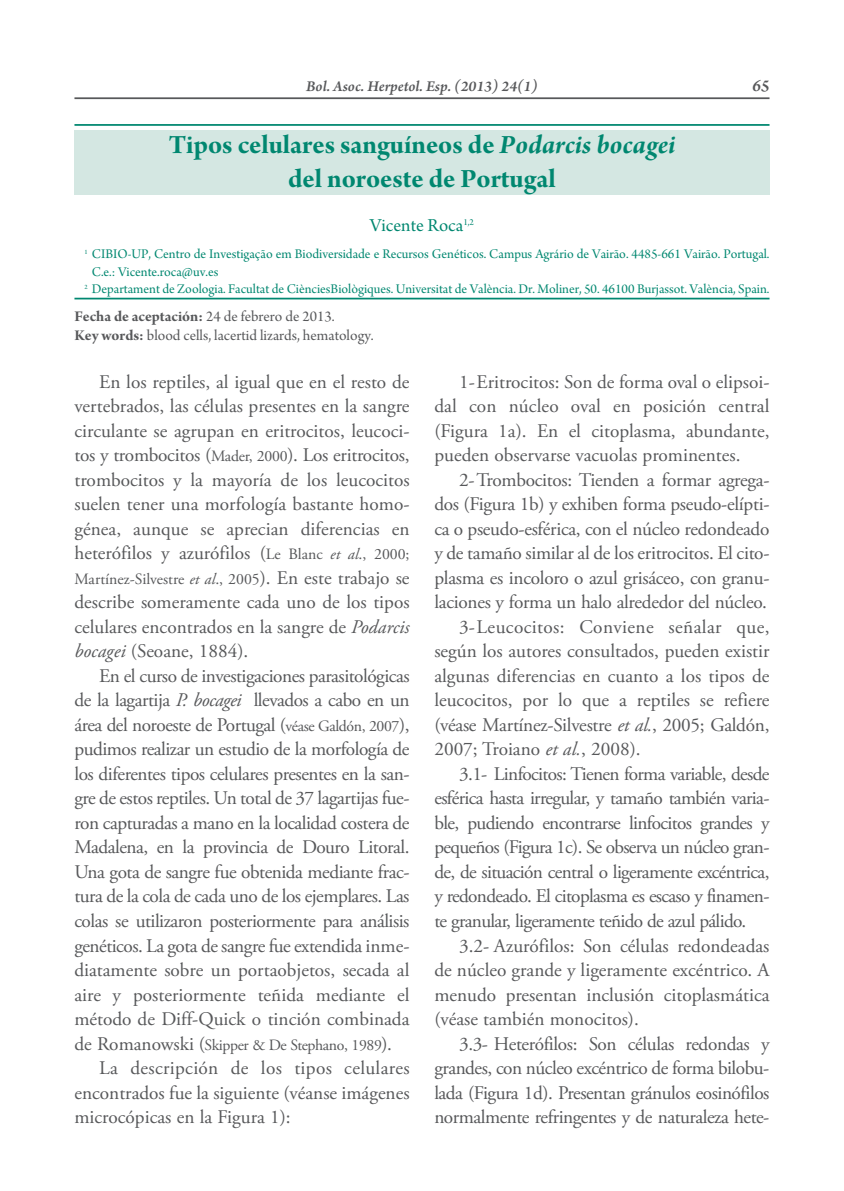
<style>
.page{position:relative;width:844px;height:1191px;background:#fff}
.page>*{position:absolute;margin:0;border:0;box-sizing:border-box;transform-origin:0 0}
.t1{font:28px/33.6px "Arno Pro Bold Subhead";color:#008770;text-align:center}
.t2{font:19.25px/24.5px "Adobe Garamond Pro";letter-spacing:-.015em;color:#57585a;text-align:justify}
.t3{font:19.25px "Adobe Garamond Pro";letter-spacing:-.035em;color:#57585a}
.t4{font:19.25px "Adobe Garamond Pro";letter-spacing:.02em;color:#57585a}
.t5{font:19.25px "Arno Pro Subhead";color:#008770}
.t6{font:italic 600 17.5px "Arno Pro";color:#57585a}
.t7{font:15.75px "Adobe Garamond Pro";letter-spacing:-.01em;color:#57585a}
.t8{font:15.75px "Arno Pro Subhead";color:#57585a}
.t9{font:15.75px "Arno Pro Bold Subhead";color:#57585a}
.t10{font:italic 600 15.75px "Arno Pro";color:#57585a}
.t11{font:14px "Arno Pro Subhead";color:#008770}
.s1{font-family:"Arno Pro Bold Italic Subhead"}
.s2{font-family:"Arno Pro Subhead"}
.s3{font-family:"Arno Pro Bold Subhead"}
.s4{font-size:15.75px}
.s5{font-style:italic;font-size:15.75px}
.s6{font-style:italic}
.s7{font-size:19.25px}
</style>
<div class="page">
<hr style="left:74px;top:97px;width:695px;height:2px;background:#57585a">
<div style="left:74px;top:130px;width:695px;height:65px;background:#d4e7e2"></div>
<hr style="left:74px;top:298px;width:695px;height:1px;background:#008770">
<hr style="left:74px;top:124px;width:695px;height:2px;background:#008770">
<p class="t10" style="left:306px;top:80px;width:233px">Bol. Asoc. Herpetol. Esp. (2013) 24(1)</p>
<p class="t6" style="left:752px;top:79px;width:19px">65</p>
<h1 class="t1" style="left:169px;top:130px;width:508px">Tipos celulares sanguíneos de <span class="s1">Podarcis bocagei </span>del noroeste de Portugal</h1>
<p class="t5" style="left:370px;top:218px;width:106px">Vicente Roca<sup>1,2</sup></p>
<p class="t11" style="left:84px;top:249px;width:686px"><sup>1</sup> CIBIO-UP, Centro de Investigação em Biodiversidade e Recursos Genéticos. Campus Agrário de Vairão. 4485-661 Vairão. Portugal.</p>
<p class="t11" style="left:92px;top:266px;width:128px">C.e.: Vicente.roca@uv.es</p>
<p class="t11" style="left:84px;top:284px;width:686px"><sup>2</sup> Departament de Zoologia. Facultat de CiènciesBiològiques. Universitat de València. Dr. Moliner, 50. 46100 Burjassot. València, Spain.</p>
<p class="t9" style="left:74px;top:310px;width:261px">Fecha de aceptación: <span class="s2">24 de febrero de 2013.</span></p>
<p class="t8" style="left:74px;top:329px;width:301px"><span class="s3">Key words:</span> blood cells, lacertid lizards, hematology.</p>
<p class="t2" style="left:74px;top:371px;width:336px;text-indent:25px">En los reptiles, al igual que en el resto de vertebrados, las células presentes en la sangre circulante se agrupan en eritrocitos, leucoci&shy;tos y trombocitos (<span class="s4">Mader, 2000</span>). Los eritrocitos, trombocitos y la mayoría de los leucocitos suelen tener una morfología bastante homo&shy;génea, aunque se aprecian diferencias en heterófilos y azurófilos (<span class="s4">Le Blanc</span> <span class="s5">et al</span><span class="s4">., 2000;</span></p>
<p class="t7" style="left:74px;top:572px;width:336px">Martínez-Silvestre <span class="s6">et al</span>., 2005<span class="s7">). En este trabajo se</span></p>
<p class="t2" style="left:74px;top:591px;width:336px">describe someramente cada uno de los tipos celulares encontrados en la sangre de <span class="s6">Podarcis bocagei</span> (Seoane, 1884).</p>
<p class="t2" style="left:74px;top:665px;width:336px;text-indent:25px">En el curso de investigaciones parasitológicas de la lagartija <span class="s6">P. bocagei</span> llevados a cabo en un área del noroeste de Portugal (<span class="s4">véase Galdón, 2007</span>), pudimos realizar un estudio de la morfología de los diferentes tipos celulares presentes en la san&shy;gre de estos reptiles. Un total de 37 lagartijas fue&shy;ron capturadas a mano en la localidad costera de Madalena, en la provincia de Douro Litoral.<br>Una gota de sangre fue obtenida mediante frac&shy;tura de la cola de cada uno de los ejemplares. Las colas se utilizaron posteriormente para análisis genéticos. La gota de sangre fue extendida inme&shy;diatamente sobre un portaobjetos, secada al aire y posteriormente teñida mediante el método de Diff-Quick o tinción combinada</p>
<p class="t7" style="left:74px;top:1038px;width:319px"><span class="s7">de Romanowski (</span>Skipper &amp; De Stephano, 1989<span class="s7">).</span></p>
<p class="t2" style="left:74px;top:1057px;width:336px;text-indent:25px">La descripción de los tipos celulares encontrados fue la siguiente (véanse imágenes microcópicas en la Figura 1):</p>
<p class="t2" style="left:434px;top:371px;width:336px;text-indent:25px">1-Eritrocitos: Son de forma oval o elipsoi&shy;dal con núcleo oval en posición central (Figura 1a). En el citoplasma, abundante, pueden observarse vacuolas prominentes.</p>
<p class="t2" style="left:459px;top:469px;width:312px">2-Trombocitos: Tienden a formar agrega-</p>
<p class="t2" style="left:434px;top:493px;width:336px">dos (Figura 1b) y exhiben forma pseudo-elípti-</p>
<p class="t2" style="left:434px;top:518px;width:336px">ca o pseudo-esférica, con el núcleo redondeado</p>
<p class="t2" style="left:434px;top:542px;width:336px">y de tamaño similar al de los eritrocitos. El cito-</p>
<p class="t2" style="left:434px;top:567px;width:336px">plasma es incoloro o azul grisáceo, con granu-</p>
<p class="t2" style="left:434px;top:591px;width:334px">laciones y forma un halo alrededor del núcleo.</p>
<p class="t4" style="left:459px;top:619px;width:312px">3-Leucocitos: Conviene señalar que,</p>
<p class="t2" style="left:434px;top:640px;width:336px">según los autores consultados, pueden existir</p>
<p class="t2" style="left:434px;top:665px;width:336px">algunas diferencias en cuanto a los tipos de</p>
<p class="t2" style="left:434px;top:689px;width:336px">leucocitos, por lo que a reptiles se refiere</p>
<p class="t2" style="left:434px;top:714px;width:336px">(véase Martínez-Silvestre <span class="s6">et al.</span>, 2005; Galdón,</p>
<p class="t2" style="left:434px;top:738px;width:208px">2007; Troiano <span class="s6">et al.</span>, 2008).</p>
<p class="t3" style="left:459px;top:766px;width:312px">3.1- Linfocitos: Tienen forma variable, desde</p>
<p class="t3" style="left:434px;top:790px;width:336px">esférica hasta irregular, y tamaño también varia-</p>
<p class="t3" style="left:434px;top:815px;width:336px">ble, pudiendo encontrarse linfocitos grandes y</p>
<p class="t3" style="left:434px;top:839px;width:336px">pequeños (Figura 1c). Se observa un núcleo gran-</p>
<p class="t3" style="left:434px;top:864px;width:336px">de, de situación central o ligeramente excéntrica,</p>
<p class="t3" style="left:434px;top:888px;width:336px">y redondeado. El citoplasma es escaso y finamen-</p>
<p class="t3" style="left:434px;top:913px;width:313px">te granular, ligeramente teñido de azul pálido.</p>
<p class="t2" style="left:459px;top:934px;width:312px">3.2- Azurófilos: Son células redondeadas</p>
<p class="t2" style="left:434px;top:959px;width:336px">de núcleo grande y ligeramente excéntrico. A</p>
<p class="t2" style="left:434px;top:983px;width:336px">menudo presentan inclusión citoplasmática</p>
<p class="t2" style="left:434px;top:1008px;width:206px">(véase también monocitos).</p>
<p class="t2" style="left:459px;top:1032px;width:312px">3.3- Heterófilos: Son células redondas y</p>
<p class="t2" style="left:434px;top:1057px;width:336px">grandes, con núcleo excéntrico de forma bilobu-</p>
<p class="t2" style="left:434px;top:1081px;width:336px">lada (Figura 1d). Presentan gránulos eosinófilos</p>
<p class="t2" style="left:434px;top:1106px;width:336px">normalmente refringentes y de naturaleza hete-</p>
</div>
